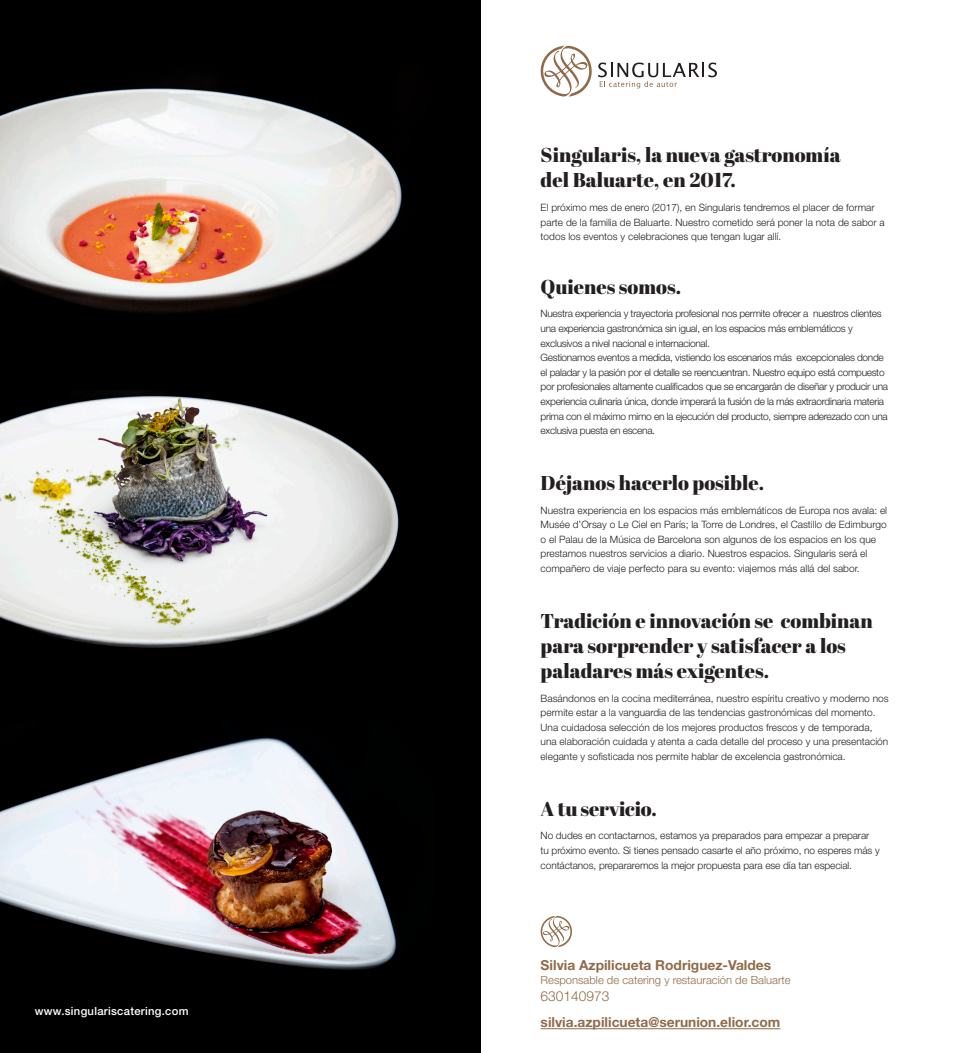
<style>
.page{position:relative;width:961px;height:1053px;background:#fff}
.page>*{position:absolute;margin:0;border:0;box-sizing:border-box;transform-origin:0 0}
.t1{font:20px/24.8px "Abril Fatface";color:#231f20}
.t2{font:700 13.75px "Helvetica Neue LT Std";color:#8f6b4a}
.t3{font:300 13.75px "Helvetica Neue LT Std";color:#8f6b4a}
.t4{font:300 11.25px "Helvetica Neue LT Std";color:#8f6b4a}
.t5{font:500 11.25px "Helvetica Neue LT Std";letter-spacing:.025em;color:#fff}
.t6{font:300 10.12px/14.6px "Helvetica Neue LT Std";letter-spacing:-.01em;color:#231f20}
.t7{font:300 10.12px/14.6px "Helvetica Neue LT Std";letter-spacing:-.03em;color:#231f20}
</style>
<div class="page">
<div style="left:0;top:0;width:480px;height:1052px;background:#000"></div>
<svg style="left:540px;top:46px;width:176px;height:51px"></svg>
<svg style="left:540px;top:916px;width:32px;height:31px"></svg>
<img style="left:0;top:82px;width:402px;height:232px">
<img style="left:0;top:391px;width:399px;height:257px">
<img style="left:0;top:737px;width:398px;height:268px">
<hr style="left:540px;top:1028px;width:240px;height:1px;background:#8f6b4a">
<p class="t5" style="left:35px;top:1004px;width:155px">www.singulariscatering.com</p>
<p class="t1" style="left:540px;top:142px;width:301px">Singularis, la nueva gastronomía</p>
<p class="t1" style="left:540px;top:167px;width:196px">del Baluarte, en 2017.</p>
<p class="t6" style="left:540px;top:200px;width:345px">El próximo mes de enero (2017), en Singularis tendremos el placer de formar parte de la familia de Baluarte. Nuestro cometido será poner la nota de sabor a</p>
<p class="t6" style="left:540px;top:229px;width:242px">todos los eventos y celebraciones que tengan lugar allí.</p>
<p class="t1" style="left:540px;top:273px;width:142px">Quienes somos.</p>
<p class="t7" style="left:540px;top:306px;width:342px">Nuestra experiencia y trayectoria profesional nos permite ofrecer a nuestros clientes una experiencia gastronómica sin igual, en los espacios más emblemáticos y exclusivos a nivel nacional e internacional.</p>
<p class="t7" style="left:540px;top:350px;width:349px">Gestionamos eventos a medida, vistiendo los escenarios más excepcionales donde el paladar y la pasión por el detalle se reencuentran. Nuestro equipo está compuesto por profesionales altamente cualificados que se encargarán de diseñar y producir una experiencia culinaria única, donde imperará la fusión de la más extraordinaria materia prima con el máximo mimo en la ejecución del producto, siempre aderezado con una exclusiva puesta en escena.</p>
<p class="t1" style="left:540px;top:470px;width:225px">Déjanos hacerlo posible.</p>
<p class="t6" style="left:540px;top:502px;width:348px">Nuestra experiencia en los espacios más emblemáticos de Europa nos avala: el Musée d’Orsay o Le Ciel en París; la Torre de Londres, el Castillo de Edimburgo o el Palau de la Música de Barcelona son algunos de los espacios en los que prestamos nuestros servicios a diario. Nuestros espacios. Singularis será el compañero de viaje perfecto para su evento: viajemos más allá del sabor.</p>
<p class="t1" style="left:540px;top:608px;width:333px">Tradición e innovación se combinan para sorprender y satisfacer a los paladares más exigentes.</p>
<p class="t6" style="left:540px;top:690px;width:349px">Basándonos en la cocina mediterránea, nuestro espíritu creativo y moderno nos permite estar a la vanguardia de las tendencias gastronómicas del momento.</p>
<p class="t6" style="left:540px;top:719px;width:349px">Una cuidadosa selección de los mejores productos frescos y de temporada, una elaboración cuidada y atenta a cada detalle del proceso y una presentación elegante y sofisticada nos permite hablar de excelencia gastronómica.</p>
<p class="t1" style="left:540px;top:795px;width:118px">A tu servicio.</p>
<p class="t6" style="left:540px;top:828px;width:340px">No dudes en contactarnos, estamos ya preparados para empezar a preparar tu próximo evento. Si tienes pensado casarte el año próximo, no esperes más y contáctanos, prepararemos la mejor propuesta para ese día tan especial.</p>
<p class="t2" style="left:540px;top:956px;width:232px">Silvia Azpilicueta Rodriguez-Valdes</p>
<p class="t4" style="left:540px;top:972px;width:251px">Responsable de catering y restauración de Baluarte</p>
<p class="t3" style="left:540px;top:987px;width:70px">630140973</p>
<p class="t2" style="left:540px;top:1013px;width:241px">silvia.azpilicueta@serunion.elior.com</p>
</div>
